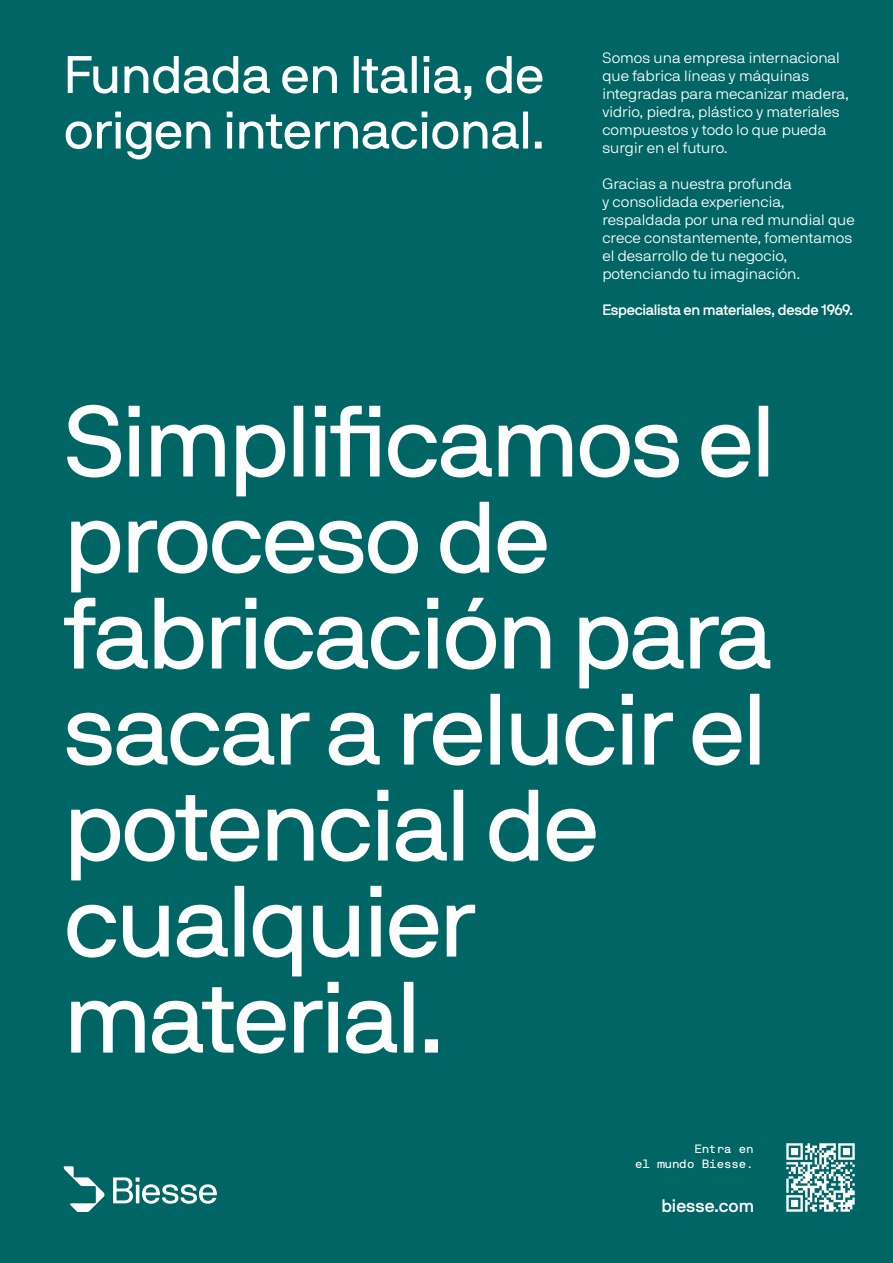
<style>
.page{position:relative;width:893px;height:1263px;background:#006565}
.page>*{position:absolute;margin:0;border:0;box-sizing:border-box;transform-origin:0 0}
.t1{font:100.5px/96px "NB International Pro Reg";letter-spacing:-.025em;color:#fff}
.t2{font:52.5px/55.5px "NB International Pro Reg";letter-spacing:-.01em;color:#fff}
.t3{font:18px "NB International Pro Med";color:#fff}
.t4{font:15px/18px "NB International Pro Lig";color:#fff}
.t5{font:15px "NB International Pro Med";letter-spacing:-.02em;color:#fff}
.t6{font:12px "NB International Pro Mono";letter-spacing:-.06em;color:#fff}
</style>
<div class="page">
<svg style="left:786px;top:1143px;width:69px;height:69px"></svg>
<svg style="left:64px;top:1166px;width:41px;height:46px"></svg>
<svg style="left:113px;top:1177px;width:104px;height:27px"></svg>
<p class="t2" style="left:64px;top:47px;width:483px">Fundada en ltalia, de origen internacional.</p>
<p class="t4" style="left:602px;top:49px;width:248px">Somos una empresa internacional que fabrica líneas y máquinas integradas para mecanizar madera, vidrio, piedra, plástico y materiales compuestos y todo lo que pueda surgir en el futuro.</p>
<p class="t4" style="left:602px;top:175px;width:254px">Gracias a nuestra profunda<br>y consolidada experiencia, respaldada por una red mundial que crece constantemente, fomentamos el desarrollo de tu negocio, potenciando tu imaginación.</p>
<p class="t5" style="left:602px;top:301px;width:252px">Especialista en materiales, desde 1969.</p>
<p class="t1" style="left:64px;top:393px;width:713px">Simplificamos el proceso de fabricación para sacar a relucir el potencial de cualquier material.</p>
<p class="t6" style="left:694px;top:1142px;width:61px">Entra en</p>
<p class="t6" style="left:635px;top:1156px;width:121px">el mundo Biesse.</p>
<p class="t3" style="left:661px;top:1195px;width:94px">biesse.com</p>
</div>
